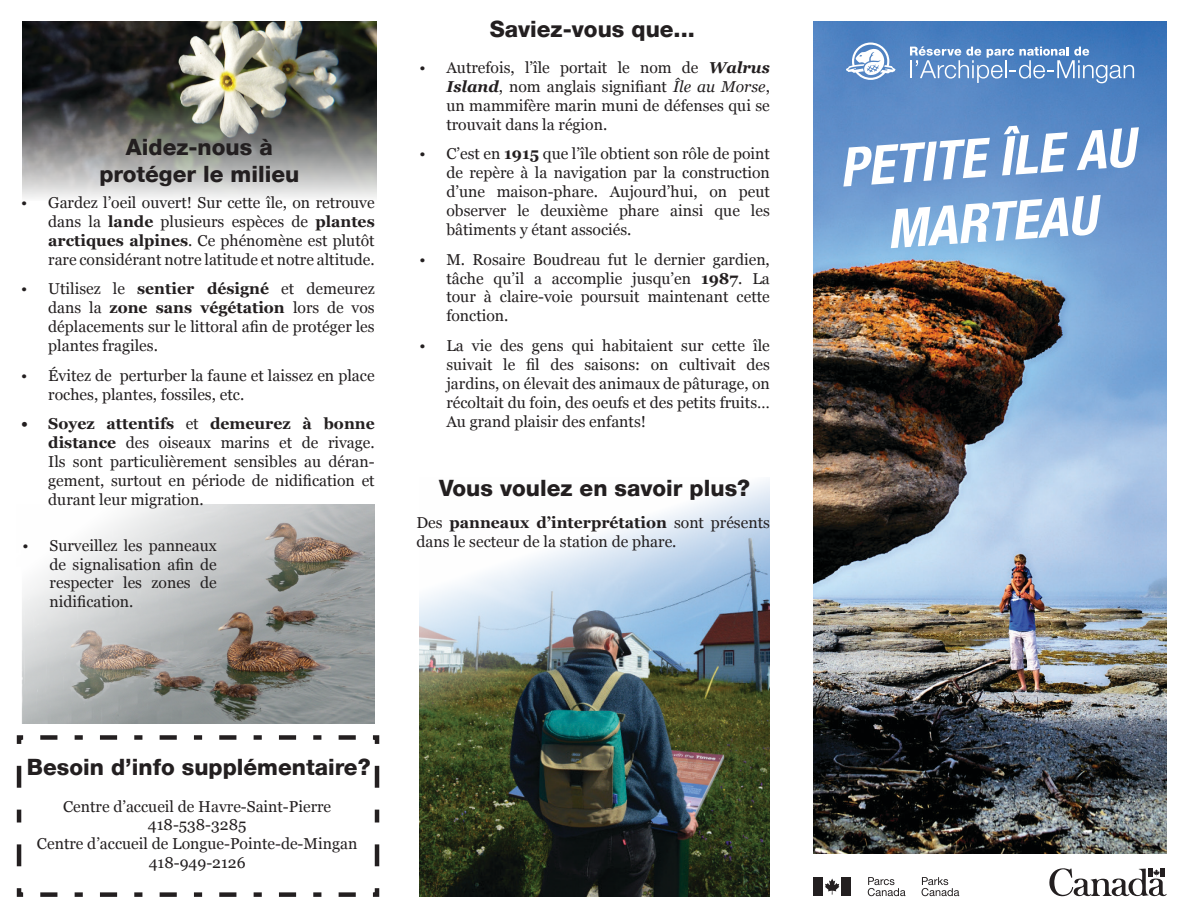
<style>
.page{position:relative;width:1188px;height:918px;background:#fff}
.page>*{position:absolute;margin:0;border:0;box-sizing:border-box;transform-origin:0 0}
.t1{font:italic 700 condensed 54px "Helvetica Neue";color:#fff}
.t2{font:800 22.5px "Helvetica Neue LT";color:#231f20}
.t3{font:15.75px/18.9px "Georgia";color:#231f20;text-align:justify}
.s1{font-weight:700}
.s2{font-weight:700;font-style:italic}
.s3{font-style:italic}
</style>
<div class="page">
<svg style="left:16px;top:735px;width:364px;height:162px"></svg>
<img style="left:22px;top:505px;width:353px;height:219px">
<img style="left:23px;top:21px;width:353px;height:177px">
<img style="left:420px;top:479px;width:350px;height:418px">
<img style="left:813px;top:22px;width:354px;height:831px">
<svg style="left:1049px;top:868px;width:118px;height:29px"></svg>
<div style="left:813px;top:877px;width:10px;height:19px;background:#231f20"></div>
<svg style="left:825px;top:879px;width:14px;height:16px"></svg>
<div style="left:842px;top:877px;width:9px;height:19px;background:#231f20"></div>
<svg style="left:922px;top:877px;width:37px;height:19px"></svg>
<svg style="left:868px;top:877px;width:37px;height:19px"></svg>
<svg style="left:910px;top:46px;width:224px;height:37px;background:#6f99cd"></svg>
<svg style="left:846px;top:43px;width:50px;height:37px"></svg>
<p class="t2" style="left:126px;top:133px;width:148px">Aidez-nous à</p>
<p class="t2" style="left:99px;top:160px;width:202px">protéger le milieu</p>
<p class="t3" style="left:48px;top:193px;width:328px;text-indent:-27px">• Gardez l’oeil ouvert! Sur cette île, on retrouve dans la <span class="s1">lande</span> plusieurs espèces de <span class="s1">plantes arctiques alpines</span>. Ce phénomène est plutôt rare considérant notre latitude et notre altitude.</p>
<p class="t3" style="left:48px;top:280px;width:328px;text-indent:-27px">• Utilisez le <span class="s1">sentier désigné</span> et demeurez dans la <span class="s1">zone sans végétation</span> lors de vos déplacements sur le littoral afin de protéger les plantes fragiles.</p>
<p class="t3" style="left:48px;top:366px;width:328px;text-indent:-27px">• Évitez de perturber la faune et laissez en place roches, plantes, fossiles, etc.</p>
<p class="t3" style="left:48px;top:415px;width:328px;text-indent:-27px"><span class="s1">• Soyez attentifs</span> et <span class="s1">demeurez à bonne distance</span> des oiseaux marins et de rivage.<br>Ils sont particulièrement sensibles au déran&shy;gement, surtout en période de nidification et durant leur migration.</p>
<p class="t3" style="left:50px;top:536px;width:169px;text-indent:-27px">• Surveillez les panneaux de signalisation afin de respecter les zones de nidification.</p>
<p class="t2" style="left:490px;top:16px;width:207px">Saviez-vous que...</p>
<p class="t3" style="left:446px;top:58px;width:325px;text-indent:-27px">• Autrefois, l’île portait le nom de <span class="s2">Walrus Island</span>, nom anglais signifiant <span class="s3">Île au Morse</span>, un mammifère marin muni de défenses qui se trouvait dans la région.</p>
<p class="t3" style="left:446px;top:145px;width:325px;text-indent:-27px">• C’est en <span class="s1">1915</span> que l’île obtient son rôle de point de repère à la navigation par la construction d’une maison-phare. Aujourd’hui, on peut observer le deuxième phare ainsi que les bâtiments y étant associés.</p>
<p class="t3" style="left:446px;top:250px;width:325px;text-indent:-27px">• M. Rosaire Boudreau fut le dernier gardien, tâche qu’il a accomplie jusqu’en <span class="s1">1987</span>. La tour à claire-voie poursuit maintenant cette fonction.</p>
<p class="t3" style="left:446px;top:337px;width:325px;text-indent:-27px">• La vie des gens qui habitaient sur cette île suivait le fil des saisons: on cultivait des jardins, on élevait des animaux de pâturage, on récoltait du foin, des oeufs et des petits fruits… Au grand plaisir des enfants!</p>
<p class="t2" style="left:439px;top:475px;width:312px">Vous voulez en savoir plus?</p>
<p class="t3" style="left:416px;top:514px;width:355px">Des <span class="s1">panneaux d’interprétation</span> sont présents dans le secteur de la station de phare.</p>
<p class="t2" style="left:27px;top:753px;width:345px">Besoin d’info supplémentaire?</p>
<p class="t3" style="left:63px;top:797px;width:270px">Centre d’accueil de Havre-Saint-Pierre</p>
<p class="t3" style="left:148px;top:816px;width:100px">418-538-3285</p>
<p class="t3" style="left:37px;top:835px;width:322px">Centre d’accueil de Longue-Pointe-de-Mingan</p>
<p class="t3" style="left:149px;top:854px;width:98px">418-949-2126</p>
<p class="t1" style="left:837px;top:135px;width:297px;rotate:-4deg">PETITE ÎLE AU</p>
<p class="t1" style="left:884px;top:197px;width:212px;rotate:-4deg">MARTEAU</p>
</div>
